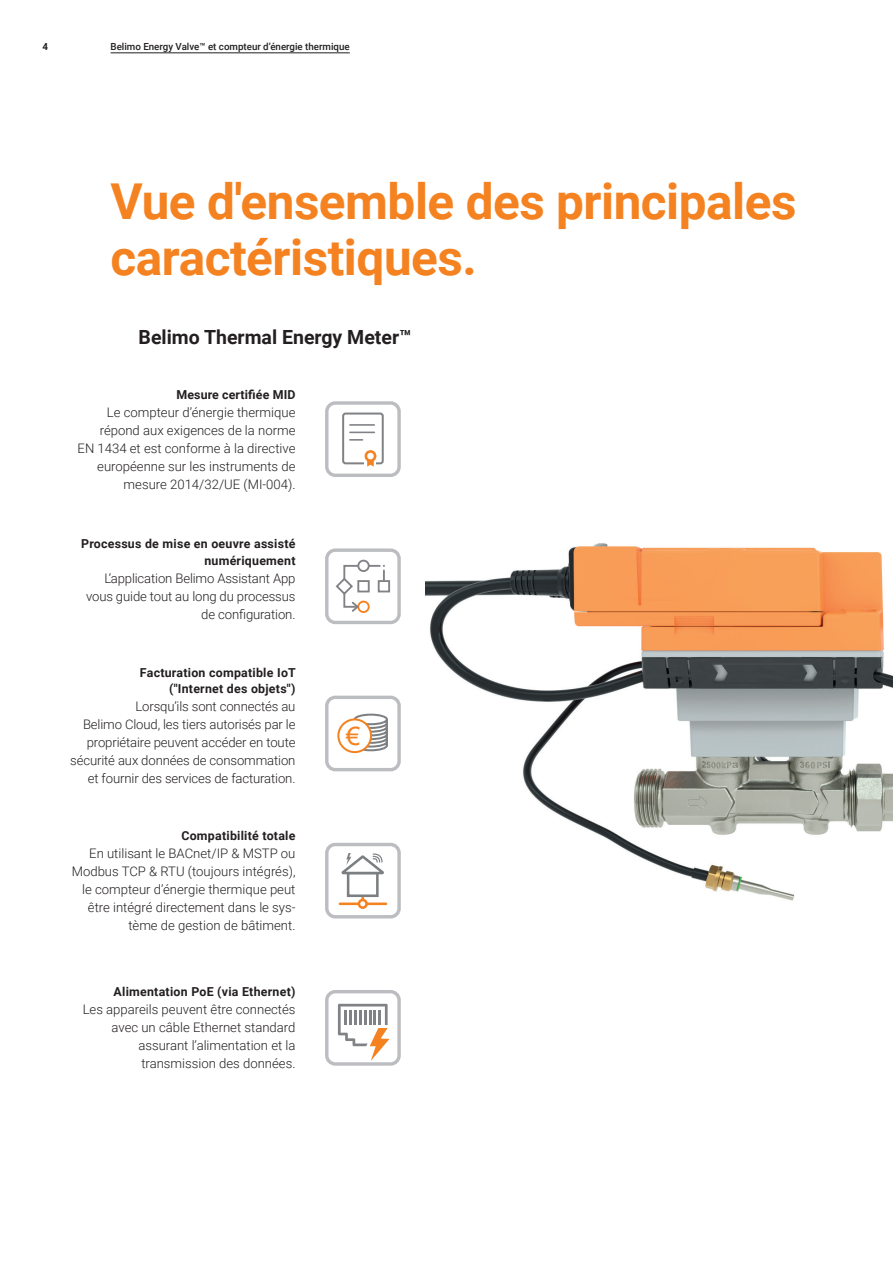
<style>
.page{position:relative;width:893px;height:1263px;background:#fff}
.page>*{position:absolute;margin:0;border:0;box-sizing:border-box;transform-origin:0 0}
.t1{font:700 49.5px/55.5px "Roboto";letter-spacing:-.01em;color:#f58220}
.t2{font:25.2px "Arial";color:#f58220}
.t3{font:700 19.5px "Roboto";color:#231f20}
.t4{font:300 13.2px/18px "Roboto";color:#231f20;text-align:right}
.t5{font:700 12.3px/16.5px "Roboto";letter-spacing:.02em;color:#231f20;text-align:right}
.t6{font:500 9.75px "Roboto";color:#231f20}
.t7{font:700 9.75px "Roboto";color:#231f20}
</style>
<div class="page">
<hr style="left:111px;top:53px;width:239px;height:1px;background:#231f20">
<img style="left:425px;top:543px;width:468px;height:358px">
<div style="left:325px;top:401px;width:76px;height:76px;border:3px solid #bcbdc0;border-radius:9px"></div>
<div style="left:342px;top:413px;width:42px;height:51px;border:2px solid #808285;border-radius:2px"></div>
<div style="left:364px;top:453px;width:12px;height:14px;background:#fff"></div>
<hr style="left:350px;top:424px;width:24px;height:2px;background:#808285">
<svg style="left:350px;top:432px;width:24px;height:1px"></svg>
<svg style="left:350px;top:439px;width:12px;height:2px"></svg>
<div style="left:365px;top:450px;width:11px;height:12px;border:3px solid #f58220;border-radius:50%"></div>
<svg style="left:367px;top:460px;width:7px;height:7px"></svg>
<div style="left:325px;top:548px;width:76px;height:76px;border:3px solid #bcbdc0;border-radius:9px"></div>
<div style="left:357px;top:560px;width:13px;height:12px;border:2px solid #808285;border-radius:50%"></div>
<svg style="left:335px;top:564px;width:50px;height:49px"></svg>
<div style="left:379px;top:581px;width:10px;height:10px;background:#fff"></div>
<div style="left:378px;top:580px;width:12px;height:12px;border:2px solid #808285"></div>
<div style="left:325px;top:696px;width:76px;height:75px;border:3px solid #bcbdc0;border-radius:9px"></div>
<svg style="left:355px;top:741px;width:32px;height:9px"></svg>
<div style="left:354px;top:740px;width:34px;height:11px;border:2px solid #7c7f81;border-radius:50%"></div>
<div style="left:354px;top:736px;width:34px;height:11px;border:2px solid #7c7f81;border-radius:50%"></div>
<svg style="left:355px;top:733px;width:32px;height:10px"></svg>
<div style="left:354px;top:732px;width:34px;height:12px;border:2px solid #7c7f81;border-radius:50%"></div>
<svg style="left:355px;top:729px;width:32px;height:10px"></svg>
<div style="left:354px;top:728px;width:34px;height:12px;border:2px solid #7c7f81;border-radius:50%"></div>
<div style="left:354px;top:725px;width:34px;height:11px;border:2px solid #7c7f81;border-radius:50%"></div>
<svg style="left:355px;top:722px;width:32px;height:10px"></svg>
<div style="left:354px;top:721px;width:34px;height:12px;border:2px solid #7c7f81;border-radius:50%"></div>
<svg style="left:355px;top:718px;width:32px;height:10px"></svg>
<div style="left:354px;top:717px;width:34px;height:12px;border:2px solid #7c7f81;border-radius:50%"></div>
<div style="left:355px;top:715px;width:32px;height:9px;background:#fff;border-radius:50%"></div>
<div style="left:354px;top:714px;width:34px;height:11px;border:2px solid #7c7f81;border-radius:50%"></div>
<div style="left:338px;top:719px;width:33px;height:33px;background:#fff;border-radius:50%"></div>
<div style="left:337px;top:718px;width:35px;height:35px;border:2px solid #f58220;border-radius:50%"></div>
<hr style="left:386px;top:719px;width:2px;height:26px;background:#7c7f81">
<div style="left:325px;top:843px;width:76px;height:75px;border:3px solid #bcbdc0;border-radius:9px"></div>
<hr style="left:340px;top:902px;width:46px;height:3px;background:#f58220">
<div style="left:359px;top:900px;width:8px;height:8px;background:#fff;border-radius:50%"></div>
<div style="left:358px;top:899px;width:10px;height:10px;border:3px solid #f58220;border-radius:50%"></div>
<div style="left:347px;top:872px;width:32px;height:25px;border:3px solid #7c7f81"></div>
<svg style="left:341px;top:853px;width:43px;height:23px"></svg>
<svg style="left:338px;top:1004px;width:52px;height:57px"></svg>
<div style="left:325px;top:990px;width:76px;height:76px;border:3px solid #bcbdc0;border-radius:9px"></div>
<p class="t7" style="left:43px;top:40px;width:7px">4</p>
<p class="t6" style="left:111px;top:40px;width:241px">Belimo Energy Valve™ et compteur d’énergie thermique</p>
<h1 class="t1" style="left:111px;top:172px;width:687px">Vue d'ensemble des principales caractéristiques.</h1>
<h3 class="t3" style="left:139px;top:323px;width:274px">Belimo Thermal Energy Meter™</h3>
<p class="t5" style="left:176px;top:386px;width:121px">Mesure certifiée MID</p>
<p class="t4" style="left:78px;top:403px;width:219px">Le compteur d’énergie thermique répond aux exigences de la norme<br>EN 1434 et est conforme à la directive européenne sur les instruments de mesure 2014/32/UE (MI-004).</p>
<p class="t5" style="left:81px;top:535px;width:216px">Processus de mise en oeuvre assisté numériquement</p>
<p class="t4" style="left:86px;top:569px;width:211px">L’application Belimo Assistant App vous guide tout au long du processus de configuration.</p>
<p class="t5" style="left:140px;top:664px;width:157px">Facturation compatible IoT ("Internet des objets")</p>
<p class="t4" style="left:70px;top:697px;width:227px">Lorsqu’ils sont connectés au<br>Belimo Cloud, les tiers autorisés par le propriétaire peuvent accéder en toute sécurité aux données de consommation et fournir des services de facturation.</p>
<p class="t5" style="left:181px;top:827px;width:116px">Compatibilité totale</p>
<p class="t4" style="left:72px;top:844px;width:225px">En utilisant le BACnet/IP &amp; MSTP ou Modbus TCP &amp; RTU (toujours intégrés), le compteur d’énergie thermique peut être intégré directement dans le sys&shy;tème de gestion de bâtiment.</p>
<p class="t5" style="left:114px;top:983px;width:183px">Alimentation PoE (via Ethernet)</p>
<p class="t4" style="left:83px;top:1000px;width:214px">Les appareils peuvent être connectés avec un câble Ethernet standard assurant l’alimentation et la transmission des données.</p>
<h2 class="t2" style="left:346px;top:719px;width:16px">€</h2>
</div>
